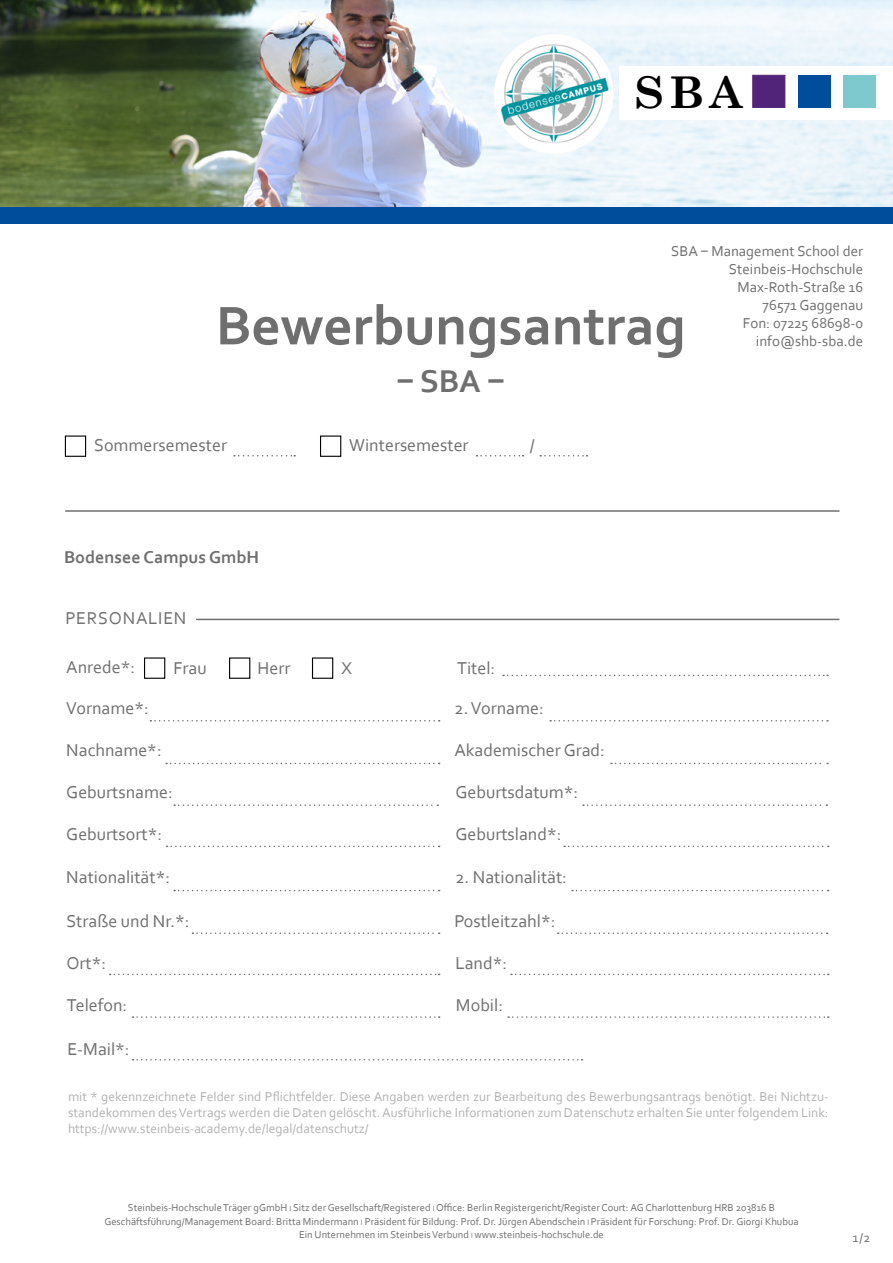
<style>
.page{position:relative;width:893px;height:1263px;background:#fff}
.page>*{position:absolute;margin:0;border:0;box-sizing:border-box;transform-origin:0 0}
.t1{font:700 57px "Corbel";color:#706f6f}
.t2{font:700 43.8px "Century Schoolbook";color:#000}
.t3{font:700 33px "Corbel";color:#706f6f}
.t4{font:18px "Corbel";color:#706f6f}
.t5{font:700 18px "Corbel";color:#706f6f}
.t6{font:18px "Corbel";letter-spacing:.04em;color:#706f6f}
.t7{font:15px/18px "Corbel";color:#706f6f;text-align:right}
.t8{font:13.5px/16.2px "Corbel";color:#b3b2b2;text-align:justify}
.t9{font:13.5px "Corbel";color:#706f6f}
.t10{font:10.5px/13.5px "Corbel";color:#706f6f;text-align:center}
.s1{font-family:"Officina Sans ITC Std"}
.s2{font-size:7.5px}
</style>
<div class="page">
<div style="left:0;top:0;width:893px;height:223px;background:#004e9b"></div>
<hr style="left:171px;top:619px;width:668px;height:1px;background:#706f6f">
<div style="left:65px;top:611px;width:131px;height:26px;background:#fff"></div>
<hr style="left:65px;top:510px;width:774px;height:2px;background:#706f6f">
<img style="left:0;top:0;width:893px;height:206px">
<div style="left:65px;top:435px;width:21px;height:22px;border:1px solid #000"></div>
<div style="left:320px;top:435px;width:21px;height:22px;border:1px solid #000"></div>
<svg style="left:503px;top:675px;width:325px;height:1px"></svg>
<svg style="left:150px;top:720px;width:290px;height:1px"></svg>
<svg style="left:166px;top:763px;width:274px;height:1px"></svg>
<svg style="left:174px;top:804px;width:264px;height:2px"></svg>
<svg style="left:167px;top:846px;width:273px;height:1px"></svg>
<svg style="left:174px;top:890px;width:266px;height:1px"></svg>
<svg style="left:192px;top:932px;width:248px;height:2px"></svg>
<svg style="left:110px;top:974px;width:330px;height:1px"></svg>
<svg style="left:133px;top:1016px;width:307px;height:2px"></svg>
<svg style="left:133px;top:1059px;width:449px;height:1px"></svg>
<svg style="left:550px;top:720px;width:278px;height:1px"></svg>
<svg style="left:611px;top:763px;width:217px;height:1px"></svg>
<svg style="left:583px;top:804px;width:244px;height:2px"></svg>
<svg style="left:564px;top:846px;width:265px;height:1px"></svg>
<svg style="left:572px;top:890px;width:257px;height:1px"></svg>
<svg style="left:558px;top:932px;width:270px;height:2px"></svg>
<svg style="left:511px;top:974px;width:318px;height:1px"></svg>
<svg style="left:508px;top:1016px;width:321px;height:2px"></svg>
<div style="left:144px;top:657px;width:21px;height:22px;border:1px solid #000"></div>
<div style="left:229px;top:657px;width:21px;height:22px;border:1px solid #000"></div>
<div style="left:312px;top:657px;width:21px;height:22px;border:1px solid #000"></div>
<div style="left:494px;top:34px;width:119px;height:120px;background:#fff;border-radius:50%"></div>
<img style="left:501px;top:44px;width:107px;height:98px">
<svg style="left:234px;top:455px;width:61px;height:1px"></svg>
<svg style="left:476px;top:455px;width:48px;height:1px"></svg>
<svg style="left:540px;top:455px;width:47px;height:1px"></svg>
<div style="left:619px;top:66px;width:274px;height:53px;background:#fff"></div>
<div style="left:753px;top:75px;width:32px;height:33px;background:#51247a;border:1px solid #51247a"></div>
<div style="left:798px;top:75px;width:32px;height:33px;background:#004e9b"></div>
<div style="left:843px;top:75px;width:33px;height:33px;background:#7ec9cd"></div>
<h2 class="t2" style="left:635px;top:58px;width:110px">SBA</h2>
<h3 class="t7" style="left:671px;top:241px;width:194px">SBA <span class="s1">−</span> Management School der<br>Steinbeis-Hochschule<br>Max-Roth-Straße 16<br>76571 Gaggenau<br>Fon: 07225 68698-0 info@shb-sba.de</h3>
<h1 class="t1" style="left:216px;top:290px;width:471px">Bewerbungsantrag</h1>
<h3 class="t3" style="left:397px;top:360px;width:109px"><span class="s1">−</span> SBA <span class="s1">−</span></h3>
<h3 class="t4" style="left:94px;top:434px;width:135px">Sommersemester</h3>
<h3 class="t4" style="left:349px;top:434px;width:121px">Wintersemester</h3>
<h3 class="t5" style="left:64px;top:545px;width:197px">Bodensee Campus GmbH</h3>
<h3 class="t6" style="left:65px;top:607px;width:123px">PERSONALIEN</h3>
<h3 class="t4" style="left:530px;top:434px;width:6px">/</h3>
<h3 class="t4" style="left:66px;top:656px;width:70px">Anrede*:</h3>
<h3 class="t4" style="left:173px;top:657px;width:35px">Frau</h3>
<h3 class="t4" style="left:257px;top:657px;width:35px">Herr</h3>
<h3 class="t4" style="left:457px;top:657px;width:40px">Titel:</h3>
<h3 class="t4" style="left:66px;top:697px;width:84px">Vorname*:</h3>
<h3 class="t4" style="left:66px;top:739px;width:97px">Nachname*:</h3>
<h3 class="t4" style="left:66px;top:780px;width:108px">Geburtsname:</h3>
<h3 class="t4" style="left:66px;top:823px;width:97px">Geburtsort*:</h3>
<h3 class="t4" style="left:66px;top:866px;width:105px">Nationalität*:</h3>
<h3 class="t4" style="left:341px;top:657px;width:12px">X</h3>
<h3 class="t4" style="left:455px;top:697px;width:91px">2. Vorname:</h3>
<h3 class="t4" style="left:454px;top:739px;width:152px">Akademischer Grad:</h3>
<h3 class="t4" style="left:455px;top:780px;width:124px">Geburtsdatum*:</h3>
<h3 class="t4" style="left:455px;top:823px;width:108px">Geburtsland*:</h3>
<h3 class="t4" style="left:455px;top:866px;width:113px">2. Nationalität:</h3>
<h3 class="t4" style="left:454px;top:910px;width:103px">Postleitzahl*:</h3>
<h3 class="t4" style="left:455px;top:952px;width:53px">Land*:</h3>
<h3 class="t4" style="left:456px;top:994px;width:49px">Mobil:</h3>
<h3 class="t4" style="left:66px;top:910px;width:125px">Straße und Nr.*:</h3>
<h3 class="t4" style="left:66px;top:952px;width:41px">Ort*:</h3>
<h3 class="t4" style="left:67px;top:994px;width:62px">Telefon:</h3>
<h3 class="t4" style="left:67px;top:1038px;width:64px">E-Mail*:</h3>
<p class="t8" style="left:68px;top:1088px;width:762px">mit * gekennzeichnete Felder sind Pflichtfelder. Diese Angaben werden zur Bearbeitung des Bewerbungsantrags benötigt. Bei Nichtzu&shy;standekommen des Vertrags werden die Daten gelöscht. Ausführliche Informationen zum Datenschutz erhalten Sie unter folgendem Link: https://www.steinbeis-academy.de/legal/datenschutz/</p>
<p class="t10" style="left:104px;top:1201px;width:696px">Steinbeis-Hochschule Träger gGmbH <span class="s2">l</span> Sitz der Gesellschaft/Registered <span class="s2">l</span> Office: Berlin Registergericht/Register Court: AG Charlottenburg HRB 203816 B<br>Geschäftsführung/Management Board: Britta Mindermann <span class="s2">l</span> Präsident für Bildung: Prof. Dr. Jürgen Abendschein <span class="s2">l</span> Präsident für Forschung: Prof. Dr. Giorgi Khubua<br>Ein Unternehmen im Steinbeis Verbund <span class="s2">l</span> www.steinbeis-hochschule.de</p>
<p class="t9" style="left:852px;top:1229px;width:19px">1/2</p>
</div>
